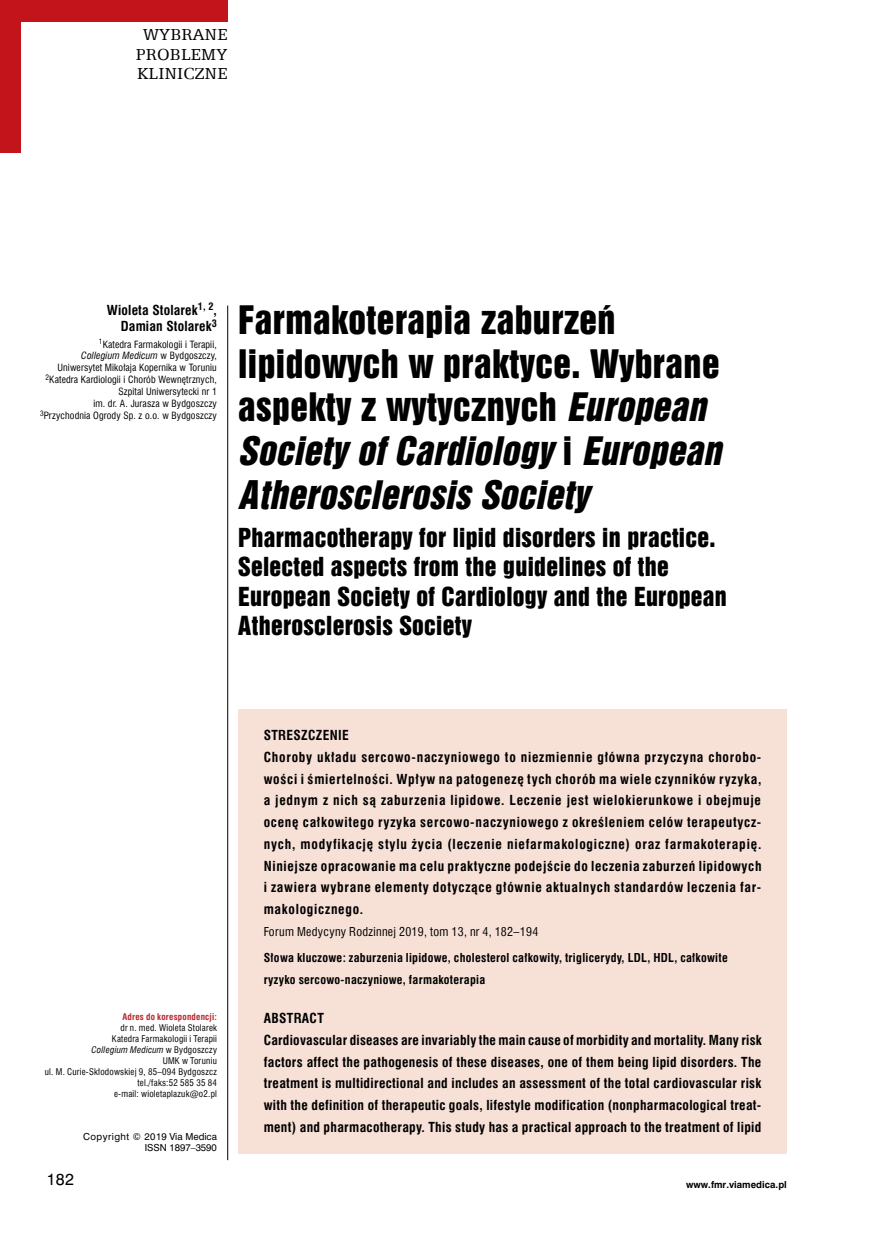
<style>
.page{position:relative;width:872px;height:1234px;background:#fff}
.page>*{position:absolute;margin:0;border:0;box-sizing:border-box;transform-origin:0 0}
.t1{font:36px/44px "Swis 921 EU";letter-spacing:.015em;color:#000}
.t2{font:24px/29.2px "Swis 921 EU";letter-spacing:.015em;color:#000}
.t3{font:18px/19.5px "Egyptian 505 EU";letter-spacing:.015em;color:#000;text-align:center}
.t4{font:15px "Swis 721 PL";color:#000}
.t5{font:700 13.5px/21.8px "Swis 721 Cn EU";letter-spacing:.05em;color:#000}
.t6{font:700 13.5px/21.8px "Swis 721 Cn EU";letter-spacing:.025em;color:#000}
.t7{font:700 13.5px/16.5px "Swis 721 Cn EU";letter-spacing:.01em;color:#000;text-align:right}
.t8{font:700 12px/21.8px "Swis 721 Cn EU";letter-spacing:.025em;color:#000}
.t9{font:12px "Swis 721 Cn EU";letter-spacing:.025em;color:#000}
.t10{font:9.75px/11.9px "Swis 721 Cn EU";letter-spacing:.01em;color:#000;text-align:right}
.t11{font:9px/11.1px "Swis 721 Cn EU";letter-spacing:.025em;color:#000;text-align:right}
.t12{font:9px/10.8px "Swis 721 PL";color:#000;text-align:right}
.t13{font:700 9px "Swis 721 Cn EU";letter-spacing:.025em;color:#b8282e}
.t14{font:700 9px "Swis 721 PL";color:#000}
.s1{font-style:italic}
</style>
<div class="page">
<hr style="left:227px;top:305px;width:1px;height:854px;background:#000">
<div style="left:0;top:0;width:227px;height:21px;background:#c4141b"></div>
<div style="left:0;top:0;width:21px;height:153px;background:#c4141b"></div>
<div style="left:238px;top:709px;width:549px;height:444px;background:#f7e1d7"></div>
<h3 class="t3" style="left:136px;top:24px;width:93px">WYBRANE<br>PROBLEMY<br>KLINICZNE</h3>
<p class="t7" style="left:107px;top:302px;width:111px">Wioleta Stolarek<sup>1,</sup> <sup>2</sup>,<br>Damian Stolarek<sup>3</sup></p>
<p class="t10" style="left:40px;top:338px;width:178px"><sup>1</sup>Katedra Farmakologii i Terapii,<br><span class="s1">Collegium Medicum</span> w Bydgoszczy, Uniwersytet Mikołaja Kopernika w Toruniu <sup>2</sup>Katedra Kardiologii i Chorób Wewnętrznych, Szpital Uniwersytecki nr 1<br>im. dr. A. Jurasza w Bydgoszczy<br><sup>3</sup>Przychodnia Ogrody Sp. z o.o. w Bydgoszczy</p>
<h1 class="t1" style="left:238px;top:297px;width:493px">Farmakoterapia zaburzeń lipidowych w praktyce. Wybrane aspekty z wytycznych <span class="s1">European<br>SocietyofCardiology</span>i <span class="s1">European<br>Atherosclerosis Society</span></h1>
<h2 class="t2" style="left:238px;top:522px;width:490px">Pharmacotherapy for lipid disorders in practice.<br>Selected aspects from the guidelines of the European Society of Cardiology and the European Atherosclerosis Society</h2>
<p class="t13" style="left:122px;top:1010px;width:96px">Adres do korespondencji:</p>
<p class="t11" style="left:45px;top:1021px;width:174px">dr n. med. Wioleta Stolarek<br>Katedra Farmakologii i Terapii<br><span class="s1">Collegium Medicum</span> w Bydgoszczy<br>UMK w Toruniu<br>ul. M. Curie-Skłodowskiej 9, 85–094 Bydgoszcz tel./faks:52 585 35 84<br>e-mail: wioletaplazuk@o2.pl</p>
<p class="t12" style="left:83px;top:1130px;width:135px">Copyright © 2019 Via Medica<br>ISSN 1897–3590</p>
<p class="t5" style="left:264px;top:724px;width:499px">Streszczenie<br>Choroby układu sercowo-naczyniowego to niezmiennie główna przyczyna chorobo&shy;wości i śmiertelności. Wpływ na patogenezę tych chorób ma wiele czynników ryzyka, a jednym z nich są zaburzenia lipidowe. Leczenie jest wielokierunkowe i obejmuje ocenę całkowitego ryzyka sercowo-naczyniowego z określeniem celów terapeutycz&shy;nych, modyfikację stylu życia (leczenie niefarmakologiczne) oraz farmakoterapię.<br>Niniejsze opracowanie ma celu praktyczne podejście do leczenia zaburzeń lipidowych i zawiera wybrane elementy dotyczące głównie aktualnych standardów leczenia far&shy;makologicznego.</p>
<p class="t9" style="left:264px;top:923px;width:276px">Forum Medycyny Rodzinnej 2019, tom 13, nr 4, 182–194</p>
<p class="t8" style="left:264px;top:947px;width:465px">Słowa kluczowe: zaburzenia lipidowe, cholesterol całkowity, triglicerydy, LDL, HDL, całkowite ryzyko sercowo-naczyniowe, farmakoterapia</p>
<p class="t6" style="left:264px;top:1007px;width:499px">Abstract<br>Cardiovascular diseases are invariably the main cause of morbidity and mortality. Many risk factors affect the pathogenesis of these diseases, one of them being lipid disorders. The treatment is multidirectional and includes an assessment of the total cardiovascular risk with the definition of therapeutic goals, lifestyle modification (nonpharmacological treat&shy;ment) and pharmacotherapy. This study has a practical approach to the treatment of lipid</p>
<p class="t4" style="left:47px;top:1169px;width:29px">182</p>
<p class="t14" style="left:686px;top:1178px;width:102px">www.fmr.viamedica.pl</p>
</div>
